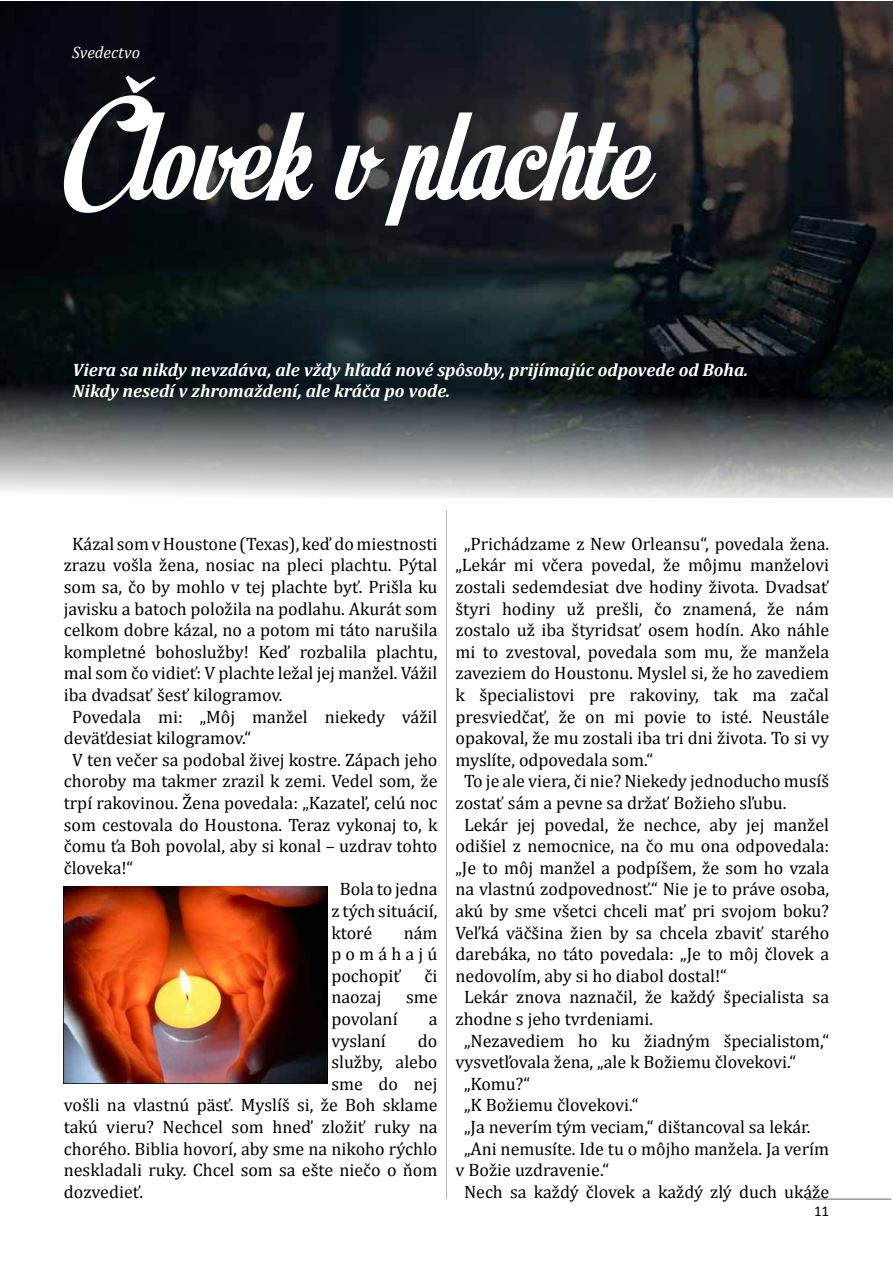
<style>
.page{position:relative;width:893px;height:1263px;background:#fff}
.page>*{position:absolute;margin:0;border:0;box-sizing:border-box;transform-origin:0 0}
.t1{font:144px "Motion Picture Personal Use";color:#fff}
.t2{font:18px/21.6px "Cambria";color:#000;text-align:justify}
.t3{font:italic 700 18px/21.6px "Cambria";color:#fff}
.t4{font:italic 16.5px "Cambria";color:#fff}
.t5{font:15px "Calibri";color:#000}
</style>
<div class="page">
<hr style="left:806px;top:1198px;width:85px;height:2px;background:#999b9e">
<img style="left:0;top:1px;width:893px;height:496px">
<hr style="left:446px;top:510px;width:1px;height:689px;background:#000">
<img style="left:64px;top:886px;width:263px;height:197px">
<p class="t4" style="left:72px;top:40px;width:69px">Svedectvo</p>
<h1 class="t1" style="left:64px;top:72px;width:587px">Človek v plachte</h1>
<p class="t3" style="left:73px;top:358px;width:677px">Viera sa nikdy nevzdáva, ale vždy hľadá nové spôsoby, prijímajúc odpovede od Boha.<br>Nikdy nesedí v zhromaždení, ale kráča po vode.</p>
<p class="t2" style="left:72px;top:533px;width:367px">Kázal som v Houstone (Texas), keď do miestnosti</p>
<p class="t2" style="left:64px;top:554px;width:375px">zrazu vošla žena, nosiac na pleci plachtu. Pýtal</p>
<p class="t2" style="left:64px;top:576px;width:375px">som sa, čo by mohlo v tej plachte byť. Prišla ku</p>
<p class="t2" style="left:64px;top:598px;width:375px">javisku a batoch položila na podlahu. Akurát som</p>
<p class="t2" style="left:64px;top:619px;width:375px">celkom dobre kázal, no a potom mi táto narušila</p>
<p class="t2" style="left:64px;top:641px;width:375px">kompletné bohoslužby! Keď rozbalila plachtu,</p>
<p class="t2" style="left:64px;top:662px;width:375px">mal som čo vidieť: V plachte ležal jej manžel. Vážil</p>
<p class="t2" style="left:64px;top:684px;width:220px">iba dvadsať šesť kilogramov.</p>
<p class="t2" style="left:72px;top:706px;width:367px">Povedala mi: „Môj manžel niekedy vážil</p>
<p class="t2" style="left:64px;top:727px;width:189px">deväťdesiat kilogramov.“</p>
<p class="t2" style="left:72px;top:749px;width:367px">V ten večer sa podobal živej kostre. Zápach jeho</p>
<p class="t2" style="left:64px;top:770px;width:375px">choroby ma takmer zrazil k zemi. Vedel som, že</p>
<p class="t2" style="left:64px;top:792px;width:375px">trpí rakovinou. Žena povedala: „Kazateľ, celú noc</p>
<p class="t2" style="left:64px;top:814px;width:375px">som cestovala do Houstona. Teraz vykonaj to, k</p>
<p class="t2" style="left:64px;top:835px;width:375px">čomu ťa Boh povolal, aby si konal – uzdrav tohto</p>
<p class="t2" style="left:64px;top:857px;width:71px">človeka!“</p>
<p class="t2" style="left:340px;top:878px;width:99px">Bola to jedna</p>
<p class="t2" style="left:331px;top:900px;width:108px">z tých situácií,</p>
<p class="t2" style="left:331px;top:922px;width:42px">ktoré</p>
<p class="t2" style="left:331px;top:922px;width:108px;text-indent:72px">nám pomáhajú pochopiť</p>
<p class="t2" style="left:425px;top:965px;width:14px">či</p>
<p class="t2" style="left:331px;top:986px;width:52px">naozaj</p>
<p class="t2" style="left:406px;top:986px;width:33px">sme</p>
<p class="t2" style="left:331px;top:1008px;width:68px">povolaní</p>
<p class="t2" style="left:429px;top:1008px;width:10px">a</p>
<p class="t2" style="left:331px;top:1030px;width:56px">vyslaní</p>
<p class="t2" style="left:418px;top:1030px;width:21px">do</p>
<p class="t2" style="left:331px;top:1051px;width:108px">služby, alebo</p>
<p class="t2" style="left:331px;top:1073px;width:108px">sme do nej</p>
<p class="t2" style="left:64px;top:1094px;width:375px">vošli na vlastnú päsť. Myslíš si, že Boh sklame</p>
<p class="t2" style="left:64px;top:1116px;width:375px">takú vieru? Nechcel som hneď zložiť ruky na</p>
<p class="t2" style="left:64px;top:1138px;width:375px">chorého. Biblia hovorí, aby sme na nikoho rýchlo</p>
<p class="t2" style="left:64px;top:1159px;width:375px">neskladali ruky. Chcel som sa ešte niečo o ňom</p>
<p class="t2" style="left:64px;top:1181px;width:81px">dozvedieť.</p>
<p class="t2" style="left:464px;top:533px;width:367px">„Prichádzame z New Orleansu“, povedala žena.</p>
<p class="t2" style="left:455px;top:554px;width:375px">„Lekár mi včera povedal, že môjmu manželovi</p>
<p class="t2" style="left:455px;top:576px;width:375px">zostali sedemdesiat dve hodiny života. Dvadsať</p>
<p class="t2" style="left:455px;top:598px;width:375px">štyri hodiny už prešli, čo znamená, že nám</p>
<p class="t2" style="left:455px;top:619px;width:375px">zostalo už iba štyridsať osem hodín. Ako náhle</p>
<p class="t2" style="left:455px;top:641px;width:375px">mi to zvestoval, povedala som mu, že manžela</p>
<p class="t2" style="left:455px;top:662px;width:375px">zaveziem do Houstonu. Myslel si, že ho zavediem</p>
<p class="t2" style="left:455px;top:684px;width:375px">k špecialistovi pre rakoviny, tak ma začal</p>
<p class="t2" style="left:455px;top:706px;width:375px">presviedčať, že on mi povie to isté. Neustále</p>
<p class="t2" style="left:455px;top:727px;width:375px">opakoval, že mu zostali iba tri dni života. To si vy</p>
<p class="t2" style="left:455px;top:749px;width:199px">myslíte, odpovedala som.“</p>
<p class="t2" style="left:464px;top:770px;width:367px">To je ale viera, či nie? Niekedy jednoducho musíš</p>
<p class="t2" style="left:455px;top:792px;width:332px">zostať sám a pevne sa držať Božieho sľubu.</p>
<p class="t2" style="left:464px;top:814px;width:367px">Lekár jej povedal, že nechce, aby jej manžel</p>
<p class="t2" style="left:455px;top:835px;width:375px">odišiel z nemocnice, na čo mu ona odpovedala:</p>
<p class="t2" style="left:455px;top:857px;width:375px">„Je to môj manžel a podpíšem, že som ho vzala</p>
<p class="t2" style="left:455px;top:878px;width:375px">na vlastnú zodpovednosť.“ Nie je to práve osoba,</p>
<p class="t2" style="left:455px;top:900px;width:375px">akú by sme všetci chceli mať pri svojom boku?</p>
<p class="t2" style="left:455px;top:922px;width:375px">Veľká väčšina žien by sa chcela zbaviť starého</p>
<p class="t2" style="left:455px;top:943px;width:375px">darebáka, no táto povedala: „Je to môj človek a</p>
<p class="t2" style="left:455px;top:965px;width:273px">nedovolím, aby si ho diabol dostal!“</p>
<p class="t2" style="left:464px;top:986px;width:367px">Lekár znova naznačil, že každý špecialista sa</p>
<p class="t2" style="left:455px;top:1008px;width:199px">zhodne s jeho tvrdeniami.</p>
<p class="t2" style="left:464px;top:1030px;width:367px">„Nezavediem ho ku žiadným špecialistom,“</p>
<p class="t2" style="left:455px;top:1051px;width:342px">vysvetľovala žena, „ale k Božiemu človekovi.“</p>
<p class="t2" style="left:464px;top:1073px;width:68px">„Komu?“</p>
<p class="t2" style="left:464px;top:1094px;width:176px">„K Božiemu človekovi.“</p>
<p class="t2" style="left:464px;top:1116px;width:348px">„Ja neverím tým veciam,“ dištancoval sa lekár.</p>
<p class="t2" style="left:464px;top:1138px;width:367px">„Ani nemusíte. Ide tu o môjho manžela. Ja verím</p>
<p class="t2" style="left:455px;top:1159px;width:155px">v Božie uzdravenie.“</p>
<p class="t2" style="left:464px;top:1181px;width:367px">Nech sa každý človek a každý zlý duch ukáže</p>
<p class="t5" style="left:814px;top:1201px;width:17px">11</p>
</div>
